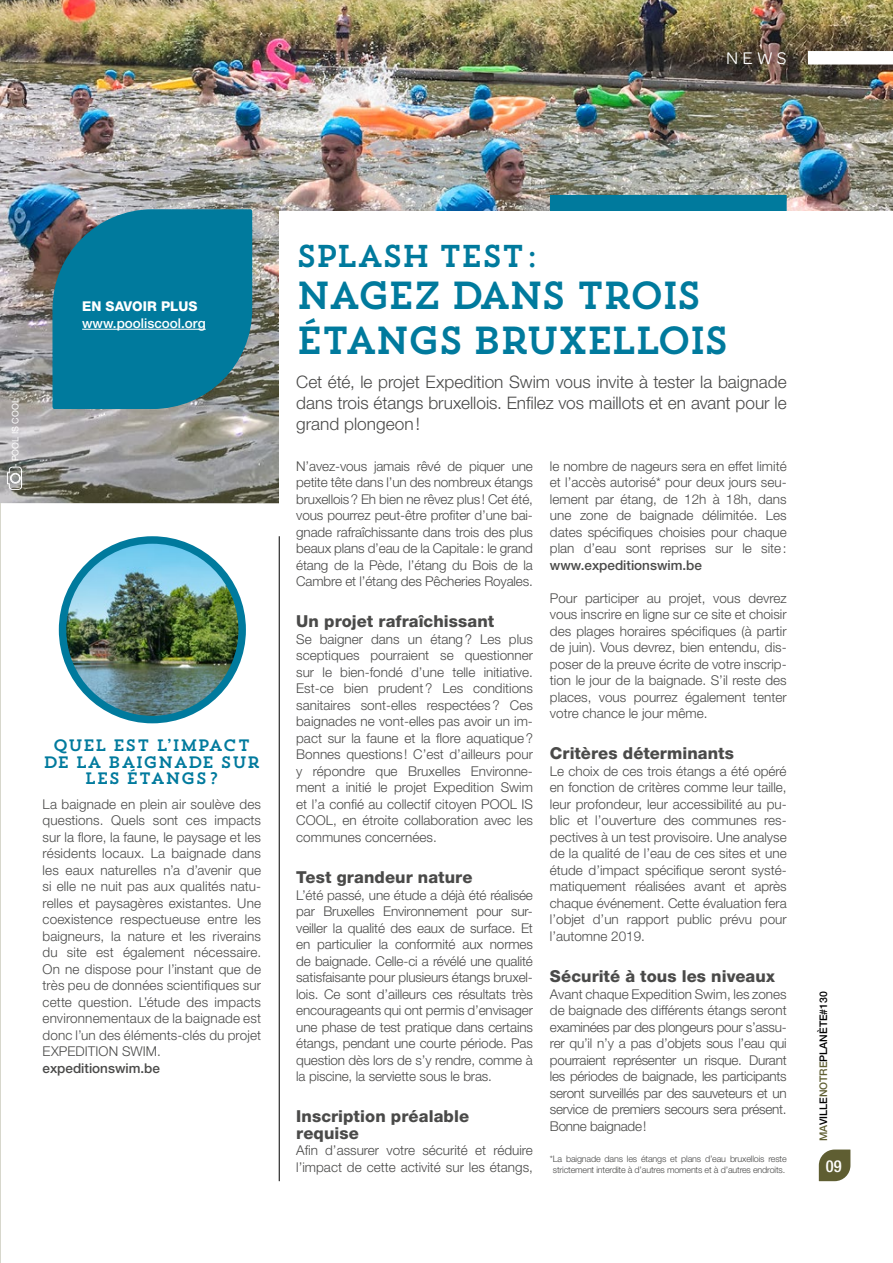
<style>
.page{position:relative;width:893px;height:1263px;background:#fff}
.page>*{position:absolute;margin:0;border:0;box-sizing:border-box;transform-origin:0 0}
.t1{font:39px/45px "Trend Slab One";letter-spacing:-.08em;color:#007a9d;scale:.96 1}
.t2{font:31.5px "Trend Slab One";letter-spacing:-.055em;color:#007a9d}
.t3{font:18px "Omnes";color:#fff}
.t4{font:300 17.25px/21px "Helvetica Neue LT Std";color:#4a4a49;text-align:justify}
.t5{font:800 16.5px/16.5px "Helvetica Neue";letter-spacing:.005em;color:#4a4a49}
.t6{font:16.5px/16.5px "Trend Slab One";color:#007a9d;text-align:center}
.t7{font:500 condensed 16.5px "Helvetica Neue";color:#fff}
.t8{font:300 13.5px/16.5px "Helvetica Neue LT Std";color:#4a4a49;text-align:justify}
.t9{font:300 13.5px/16.5px "Helvetica Neue";letter-spacing:.01em;color:#4a4a49;text-align:justify}
.t10{font:500 13.5px "Helvetica Neue LT Std";color:#4a4a49}
.t11{font:500 13.5px "Helvetica Neue LT Std";color:#fff}
.t12{font:500 13.5px "Helvetica Neue";color:#4a4a49}
.t13{font:800 13.5px "Helvetica Neue LT Std";color:#fff}
.t14{font:500 10.5px "Helvetica Neue";color:#000}
.t15{font:300 9px/10.5px "Helvetica Neue LT Std";letter-spacing:-.02em;color:#4a4a49;text-align:center}
.t16{font:9px "Helvetica Neue";color:#fff}
.s1{color:#5f5e32}
</style>
<div class="page">
<img style="left:0;top:0;width:893px;height:504px">
<div style="left:808px;top:51px;width:85px;height:14px;background:#fff"></div>
<svg style="left:819px;top:1149px;width:31px;height:32px"></svg>
<div style="left:550px;top:195px;width:237px;height:16px;background:#007a9d"></div>
<img style="left:63px;top:540px;width:179px;height:180px;border-radius:90px">
<div style="left:59px;top:536px;width:187px;height:187px;border:8px solid #007a9d;border-radius:50%"></div>
<div style="left:279px;top:211px;width:614px;height:373px;background:#fff"></div>
<svg style="left:52px;top:209px;width:200px;height:200px;background:#0e7998"></svg>
<hr style="left:82px;top:329px;width:124px;height:1px;background:#fff">
<hr style="left:279px;top:536px;width:1px;height:645px;background:#000">
<svg style="left:7px;top:467px;width:15px;height:23px"></svg>
<div style="left:11px;top:474px;width:9px;height:9px;border:1px solid #fff;border-radius:50%"></div>
<h3 class="t3" style="left:726px;top:46px;width:62px">NEWS</h3>
<p class="t16" style="left:10px;top:467px;width:70px;rotate:-90deg">- POOL IS COOL</p>
<p class="t13" style="left:82px;top:299px;width:117px">EN SAVOIR PLUS</p>
<p class="t11" style="left:82px;top:315px;width:125px">www.pooliscool.org</p>
<p class="t6" style="left:43px;top:737px;width:218px">QUEL EST L’IMPACT<br>DE LA BAIGNADE SUR<br>LES ÉTANGS?</p>
<p class="t9" style="left:43px;top:795px;width:220px">La baignade en plein air soulève des questions. Quels sont ces impacts sur la flore, la faune, le paysage et les résidents locaux. La baignade dans les eaux naturelles n’a d’avenir que si elle ne nuit pas aux qualités natu&shy;relles et paysagères existantes. Une coexistence respectueuse entre les baigneurs, la nature et les riverains du site est également nécessaire.<br>On ne dispose pour l’instant que de très peu de données scientifiques sur cette question. L’étude des impacts environnementaux de la baignade est donc l’un des éléments-clés du projet EXPEDITION SWIM.</p>
<p class="t12" style="left:43px;top:1060px;width:119px">expeditionswim.be</p>
<h2 class="t2" style="left:296px;top:236px;width:244px">SPLASH TEST:</h2>
<h1 class="t1" style="left:296px;top:272px;width:453px">NAGEZ DANS TROIS<br>ÉTANGS BRUXELLOIS</h1>
<p class="t4" style="left:296px;top:371px;width:492px">Cet été, le projet Expedition Swim vous invite à tester la baignade dans trois étangs bruxellois. Enfilez vos maillots et en avant pour le grand plongeon!</p>
<p class="t8" style="left:296px;top:457px;width:238px">N’avez-vous jamais rêvé de piquer une petite tête dans l’un des nombreux étangs bruxellois? Eh bien ne rêvez plus! Cet été, vous pourrez peut-être profiter d’une bai&shy;gnade rafraîchissante dans trois des plus beaux plans d’eau de la Capitale: le grand étang de la Pède, l’étang du Bois de la Cambre et l’étang des Pêcheries Royales.</p>
<p class="t5" style="left:296px;top:613px;width:200px">Un projet rafraîchissant</p>
<p class="t8" style="left:296px;top:630px;width:238px">Se baigner dans un étang? Les plus sceptiques pourraient se questionner sur le bien-fondé d’une telle initiative.<br>Est-ce bien prudent? Les conditions sanitaires sont-elles respectées? Ces baignades ne vont-elles pas avoir un im&shy;pact sur la faune et la flore aquatique?<br>Bonnes questions ! C’est d’ailleurs pour y répondre que Bruxelles Environne&shy;ment a initié le projet Expedition Swim et l’a confié au collectif citoyen POOL IS COOL, en étroite collaboration avec les communes concernées.</p>
<p class="t5" style="left:296px;top:869px;width:178px">Test grandeur nature</p>
<p class="t8" style="left:296px;top:886px;width:238px">L’été passé, une étude a déjà été réalisée par Bruxelles Environnement pour sur&shy;veiller la qualité des eaux de surface. Et en particulier la conformité aux normes de baignade. Celle-ci a révélé une qualité satisfaisante pour plusieurs étangs bruxel&shy;lois. Ce sont d’ailleurs ces résultats très encourageants qui ont permis d’envisager une phase de test pratique dans certains étangs, pendant une courte période. Pas question dès lors de s’y rendre, comme à la piscine, la serviette sous le bras.</p>
<p class="t5" style="left:296px;top:1108px;width:174px">Inscription préalable requise</p>
<p class="t8" style="left:296px;top:1142px;width:238px">Afin d’assurer votre sécurité et réduire l’impact de cette activité sur les étangs,</p>
<p class="t8" style="left:550px;top:457px;width:238px">le nombre de nageurs sera en effet limité et l’accès autorisé* pour deux jours seu&shy;lement par étang, de 12h à 18h, dans une zone de baignade délimitée. Les dates spécifiques choisies pour chaque plan d’eau sont reprises sur le site:</p>
<p class="t10" style="left:550px;top:557px;width:154px">www.expeditionswim.be</p>
<p class="t8" style="left:550px;top:589px;width:238px">Pour participer au projet, vous devrez vous inscrire en ligne sur ce site et choisir des plages horaires spécifiques (à partir de juin). Vous devrez, bien entendu, dis&shy;poser de la preuve écrite de votre inscrip&shy;tion le jour de la baignade. S’il reste des places, vous pourrez également tenter votre chance le jour même.</p>
<p class="t5" style="left:550px;top:745px;width:186px">Critères déterminants</p>
<p class="t8" style="left:550px;top:762px;width:238px">Le choix de ces trois étangs a été opéré en fonction de critères comme leur taille, leur profondeur, leur accessibilité au pu&shy;blic et l’ouverture des communes res&shy;pectives à un test provisoire. Une analyse de la qualité de l’eau de ces sites et une étude d’impact spécifique seront systé&shy;matiquement réalisées avant et après chaque événement. Cette évaluation fera l’objet d’un rapport public prévu pour l’automne 2019.</p>
<p class="t5" style="left:550px;top:968px;width:226px">Sécurité à tous les niveaux</p>
<p class="t8" style="left:550px;top:985px;width:238px">Avant chaque Expedition Swim, les zones de baignade des différents étangs seront examinées par des plongeurs pour s’assu&shy;rer qu’il n’y a pas d’objets sous l’eau qui pourraient représenter un risque. Durant les périodes de baignade, les participants seront surveillés par des sauveteurs et un service de premiers secours sera présent.<br>Bonne baignade!</p>
<p class="t15" style="left:550px;top:1154px;width:238px">*La baignade dans les étangs et plans d’eau bruxellois reste strictement interdite à d’autres moments et à d’autres endroits.</p>
<p class="t14" style="left:817px;top:1141px;width:151px;rotate:-90deg"><span class="s1">MA</span>VILLE<span class="s1">NOTRE</span>PLANÈTE#130</p>
<p class="t7" style="left:826px;top:1156px;width:17px">09</p>
</div>
